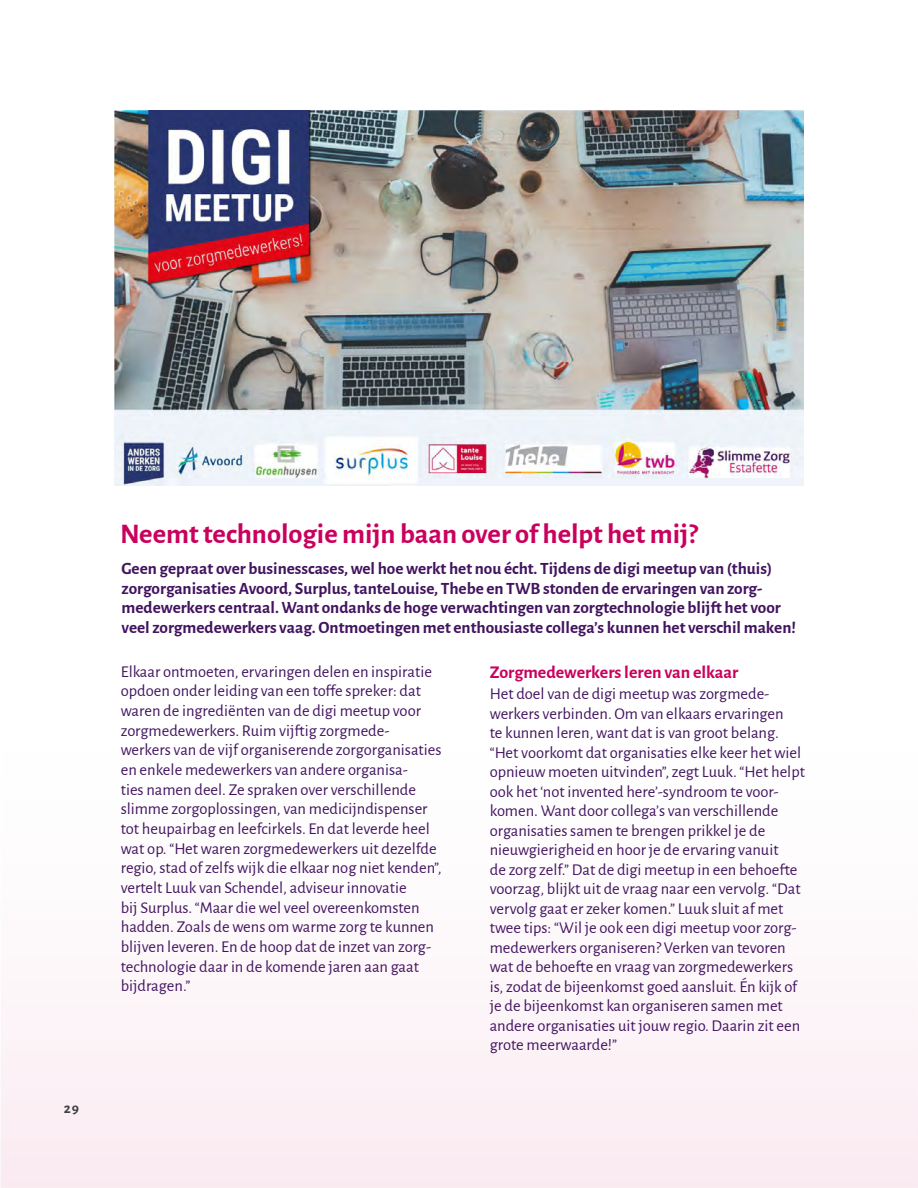
<style>
.page{position:relative;width:918px;height:1188px;background:#fff}
.page>*{position:absolute;margin:0;border:0;box-sizing:border-box;transform-origin:0 0}
.t1{font:700 28.5px "Alegreya Sans";color:#ca005d}
.t2{font:700 18px "Alegreya Sans";color:#ca005d}
.t3{font:700 17.25px/19.6px "Alegreya Sans";color:#42145f}
.t4{font:16.5px/19.5px "Alegreya Sans";color:#42145f}
.t5{font:700 15px "Alegreya Sans";color:#414042}
</style>
<div class="page">
<div style="left:1px;top:616px;width:917px;height:572px;background:linear-gradient(to bottom,#fff,#fbedf3)"></div>
<img style="left:114px;top:111px;width:690px;height:375px">
<p class="t5" style="left:64px;top:1097px;width:17px">29</p>
<h1 class="t1" style="left:120px;top:513px;width:579px">Neemt technologie mijn baan over of helpt het mij?</h1>
<p class="t3" style="left:122px;top:557px;width:676px">Geen gepraat over businesscases, wel hoe werkt het nou écht. Tijdens de digi meetup van (thuis) zorgorganisaties Avoord, Surplus, tanteLouise, Thebe en TWB stonden de ervaringen van zorg&shy;medewerkers centraal. Want ondanks de hoge verwachtingen van zorgtechnologie blijft het voor veel zorgmedewerkers vaag. Ontmoetingen met enthousiaste collega’s kunnen het verschil maken!</p>
<p class="t2" style="left:490px;top:659px;width:250px">Zorgmedewerkers leren van elkaar</p>
<p class="t4" style="left:490px;top:683px;width:317px">Het doel van de digi meetup was zorgmede&shy;werkers verbinden. Om van elkaars ervaringen<br>te kunnen leren, want dat is van groot belang. “Het voorkomt dat organisaties elke keer het wiel opnieuw moeten uitvinden”, zegt Luuk. “Het helpt ook het ‘not invented here’-syndroom te voor&shy;komen. Want door collega’s van verschillende organisaties samen te brengen prikkel je de nieuwgierigheid en hoor je de ervaring vanuit<br>de zorg zelf.” Dat de digi meetup in een behoefte voorzag, blijkt uit de vraag naar een vervolg. “Dat vervolg gaat er zeker komen.” Luuk sluit af met twee tips: “Wil je ook een digi meetup voor zorg&shy;medewerkers organiseren? Verken van tevoren wat de behoefte en vraag van zorgmedewerkers is, zodat de bijeenkomst goed aansluit. Én kijk of je de bijeenkomst kan organiseren samen met andere organisaties uit jouw regio. Daarin zit een grote meerwaarde!”</p>
<p class="t4" style="left:121px;top:661px;width:322px">Elkaar ontmoeten, ervaringen delen en inspiratie opdoen onder leiding van een toffe spreker: dat waren de ingrediënten van de digi meetup voor zorgmedewerkers. Ruim vijftig zorgmede&shy;werkers van de vijf organiserende zorgorganisaties en enkele medewerkers van andere organisa-<br>ties namen deel. Ze spraken over verschillende slimme zorgoplossingen, van medicijndispenser tot heupairbag en leefcirkels. En dat leverde heel wat op. “Het waren zorgmedewerkers uit dezelfde regio, stad of zelfs wijk die elkaar nog niet kenden”, vertelt Luuk van Schendel, adviseur innovatie<br>bij Surplus. “Maar die wel veel overeenkomsten hadden. Zoals de wens om warme zorg te kunnen blijven leveren. En de hoop dat de inzet van zorg&shy;technologie daar in de komende jaren aan gaat bijdragen.”</p>
</div>
